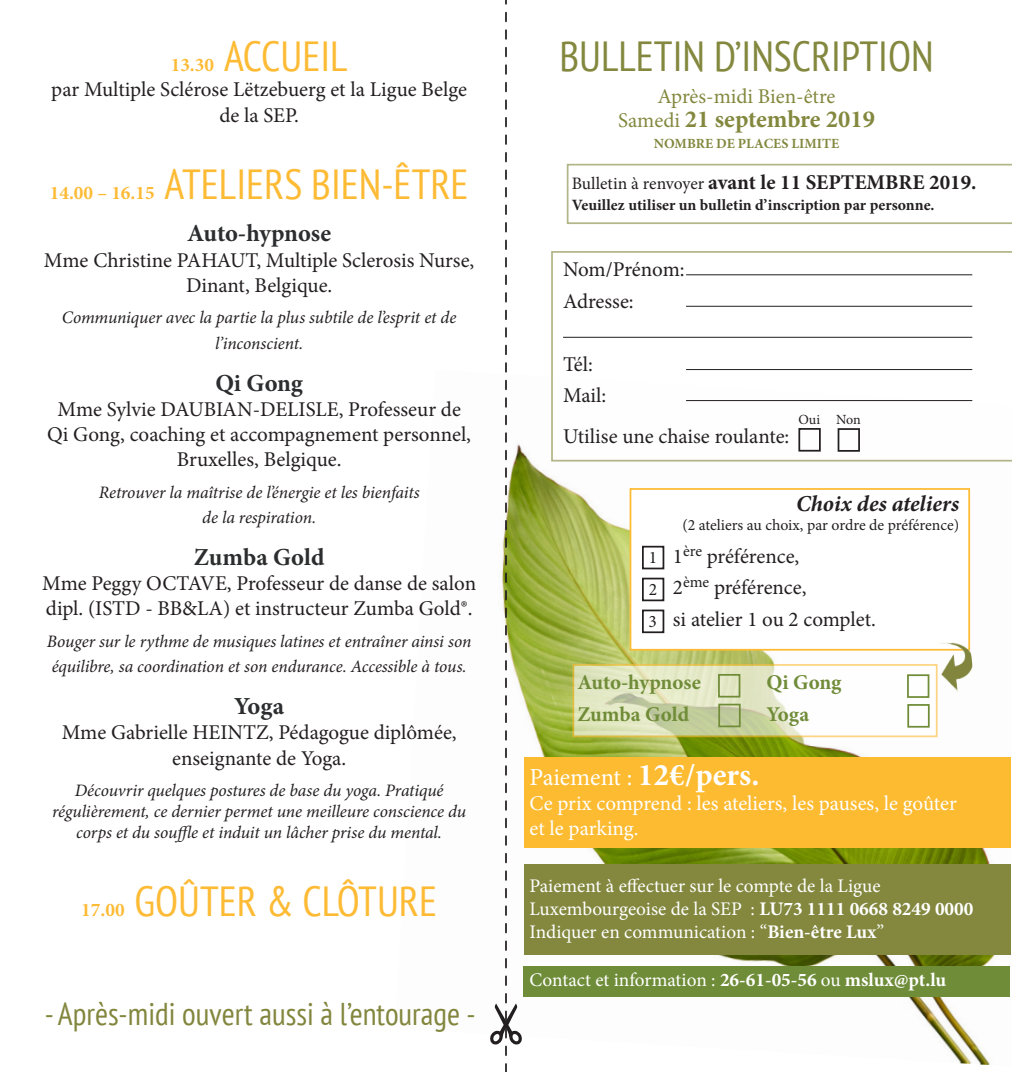
<style>
.page{position:relative;width:1012px;height:1072px;background:#fff}
.page>*{position:absolute;margin:0;border:0;box-sizing:border-box;transform-origin:0 0}
.t1{font:condensed 42px "PT Sans";color:#fdbb35}
.t2{font:condensed 42px "PT Sans";color:#83883e}
.t3{font:condensed 31.5px "PT Sans";color:#82863d}
.t4{font:700 24.5px "Minion Pro";color:#2b2d2e}
.t5{font:700 24.5px "Minion Pro";letter-spacing:-.005em;color:#83883e}
.t6{font:24.5px "Minion Pro";letter-spacing:-.005em;color:#fff}
.t7{font:italic 700 22.75px "Minion Pro";color:#231f20}
.t8{font:21px/25.2px "Minion Pro";color:#231f20;text-align:center}
.t9{font:21px/25.2px "Minion Pro";color:#fff}
.t10{font:700 21px "Minion Pro";color:#231f20}
.t11{font:700 21px "Minion Pro";color:#708c38}
.t12{font:21px "Minion Pro";color:#83883e}
.t13{font:19.25px/23.1px "Minion Pro";color:#fff}
.t14{font:italic 17.5px/25.2px "Minion Pro";letter-spacing:-.005em;color:#231f20;text-align:center}
.t15{font:17.5px "Minion Pro";color:#231f20}
.t16{font:700 15.75px "Minion Pro";color:#231f20}
.t17{font:15.75px "Minion Pro";letter-spacing:-.005em;color:#231f20}
.t18{font:700 14px "Minion Pro";color:#83883e}
.t19{font:14px "Minion Pro";letter-spacing:-.005em;color:#231f20}
.s1{font-family:"Minion Pro";font-weight:700;font-stretch:normal;font-size:19.25px}
.s2{font-weight:400;font-size:21px}
.s3{font-weight:400;font-size:17.5px}
.s4{font-weight:700;font-size:31.5px}
.s5{font-weight:700}
</style>
<div class="page">
<img style="left:523px;top:452px;width:489px;height:613px">
<svg style="left:490px;top:0;width:33px;height:1071px"></svg>
<div style="left:524px;top:756px;width:486px;height:91px;background:#fdbb31"></div>
<div style="left:524px;top:864px;width:486px;height:91px;background:#83883e"></div>
<svg style="left:567px;top:164px;width:445px;height:60px"></svg>
<svg style="left:572px;top:664px;width:366px;height:73px"></svg>
<div style="left:718px;top:674px;width:22px;height:23px;border:2px solid #708c38"></div>
<div style="left:718px;top:703px;width:23px;height:24px;border:2px solid #708c38"></div>
<div style="left:907px;top:674px;width:22px;height:24px;border:2px solid #708c38"></div>
<div style="left:907px;top:704px;width:23px;height:23px;border:2px solid #708c38"></div>
<div style="left:523px;top:966px;width:486px;height:30px;background:#6f8d39"></div>
<svg style="left:551px;top:251px;width:461px;height:210px"></svg>
<div style="left:798px;top:428px;width:23px;height:23px;border:2px solid #231f20"></div>
<div style="left:838px;top:428px;width:22px;height:24px;border:2px solid #231f20"></div>
<hr style="left:686px;top:400px;width:286px;height:1px;background:#231f20">
<hr style="left:686px;top:306px;width:286px;height:1px;background:#231f20">
<hr style="left:563px;top:337px;width:409px;height:1px;background:#231f20">
<hr style="left:686px;top:369px;width:286px;height:1px;background:#231f20">
<hr style="left:686px;top:274px;width:286px;height:1px;background:#231f20">
<div style="left:630px;top:488px;width:340px;height:162px;background:#fff;border:2px solid #fdbb31"></div>
<div style="left:642px;top:546px;width:22px;height:23px;border:2px solid #231f20"></div>
<div style="left:642px;top:577px;width:22px;height:24px;border:2px solid #231f20"></div>
<div style="left:642px;top:609px;width:22px;height:24px;border:2px solid #231f20"></div>
<img style="left:926px;top:637px;width:49px;height:57px">
<p class="t1" style="left:171px;top:29px;width:178px"><span class="s1">13.30</span> ACCUEIL</p>
<p class="t8" style="left:51px;top:77px;width:417px">par Multiple Sclérose Lëtzebuerg et la Ligue Belge de la SEP.</p>
<p class="t1" style="left:50px;top:158px;width:420px"><span class="s1">14.00 – 16.15</span> ATELIERS BIEN-ÊTRE</p>
<p class="t4" style="left:187px;top:216px;width:146px">Auto-hypnose</p>
<p class="t8" style="left:44px;top:247px;width:432px">Mme Christine PAHAUT, Multiple Sclerosis Nurse,<br>Dinant, Belgique.</p>
<p class="t14" style="left:62px;top:305px;width:396px">Communiquer avec la partie la plus subtile de l’esprit et de l’inconscient.</p>
<p class="t4" style="left:215px;top:365px;width:89px">Qi Gong</p>
<p class="t8" style="left:47px;top:396px;width:425px">Mme Sylvie DAUBIAN-DELISLE, Professeur de<br>Qi Gong, coaching et accompagnement personnel,<br>Bruxelles, Belgique.</p>
<p class="t14" style="left:99px;top:479px;width:322px">Retrouver la maîtrise de l’énergie et les bienfaits</p>
<p class="t14" style="left:202px;top:504px;width:115px">de la respiration.</p>
<p class="t4" style="left:194px;top:540px;width:132px">Zumba Gold</p>
<p class="t8" style="left:42px;top:571px;width:436px;text-align:left">Mme Peggy OCTAVE, Professeur de danse de salon dipl. (ISTD - BB&amp;LA) et instructeur Zumba Gold®.</p>
<p class="t14" style="left:47px;top:628px;width:426px;text-align:left">Bouger sur le rythme de musiques latines et entraîner ainsi son équilibre, sa coordination et son endurance. Accessible à tous.</p>
<p class="t4" style="left:234px;top:689px;width:51px">Yoga</p>
<p class="t8" style="left:62px;top:720px;width:396px">Mme Gabrielle HEINTZ, Pédagogue diplômée, enseignante de Yoga.</p>
<p class="t14" style="left:52px;top:780px;width:415px;line-height:21px">Découvrir quelques postures de base du yoga. Pratiqué régulièrement, ce dernier permet une meilleure conscience du corps et du souffle et induit un lâcher prise du mental.</p>
<p class="t1" style="left:81px;top:874px;width:357px"><span class="s1">17.00</span> GOÛTER &amp; CLÔTURE</p>
<p class="t3" style="left:45px;top:994px;width:432px">- Après-midi ouvert aussi à l’entourage -</p>
<p class="t2" style="left:559px;top:29px;width:376px">BULLETIN D’INSCRIPTION</p>
<p class="t12" style="left:658px;top:82px;width:179px">Après-midi Bien-être</p>
<p class="t5" style="left:618px;top:102px;width:258px"><span class="s2">Samedi</span> 21 septembre 2019</p>
<p class="t18" style="left:654px;top:134px;width:187px">NOMBRE DE PLACES LIMITE</p>
<p class="t10" style="left:572px;top:167px;width:406px"><span class="s3">Bulletin à renvoyer</span> avant le 11 SEPTEMBRE 2019.</p>
<p class="t16" style="left:572px;top:194px;width:364px">Veuillez utiliser un bulletin d’inscription par personne.</p>
<p class="t8" style="left:563px;top:257px;width:123px">Nom/Prénom:</p>
<p class="t8" style="left:563px;top:288px;width:72px">Adresse:</p>
<p class="t8" style="left:563px;top:351px;width:31px">Tél:</p>
<p class="t8" style="left:563px;top:383px;width:45px">Mail:</p>
<p class="t8" style="left:563px;top:424px;width:228px">Utilise une chaise roulante:</p>
<p class="t19" style="left:798px;top:410px;width:64px">Oui Non</p>
<p class="t15" style="left:649px;top:545px;width:10px">1</p>
<p class="t15" style="left:649px;top:578px;width:10px">2</p>
<p class="t15" style="left:649px;top:609px;width:10px">3</p>
<p class="t7" style="left:796px;top:487px;width:165px">Choix des ateliers</p>
<p class="t17" style="left:682px;top:514px;width:278px">(2 ateliers au choix, par ordre de préférence)</p>
<p class="t8" style="left:673px;top:543px;width:128px">1<sup>ère</sup> préférence,</p>
<p class="t8" style="left:673px;top:575px;width:135px">2<sup>ème</sup> préférence,</p>
<p class="t8" style="left:673px;top:606px;width:204px">si atelier 1 ou 2 complet.</p>
<p class="t11" style="left:577px;top:667px;width:125px">Auto-hypnose</p>
<p class="t11" style="left:766px;top:667px;width:77px">Qi Gong</p>
<p class="t11" style="left:577px;top:699px;width:113px">Zumba Gold</p>
<p class="t11" style="left:766px;top:699px;width:44px">Yoga</p>
<p class="t6" style="left:530px;top:760px;width:231px">Paiement : <span class="s4">12€/pers.</span></p>
<p class="t9" style="left:530px;top:790px;width:429px">Ce prix comprend : les ateliers, les pauses, le goûter et le parking.</p>
<p class="t13" style="left:530px;top:874px;width:445px">Paiement à effectuer sur le compte de la Ligue<br>Luxembourgeoise de la SEP : <span class="s5">LU73 1111 0668 8249 0000</span></p>
<p class="t13" style="left:530px;top:920px;width:356px">Indiquer en communication : “<span class="s5">Bien-être Lux</span>”</p>
<p class="t13" style="left:530px;top:968px;width:418px">Contact et information : <span class="s5">26-61-05-56</span> ou <span class="s5">mslux@pt.lu</span></p>
</div>
